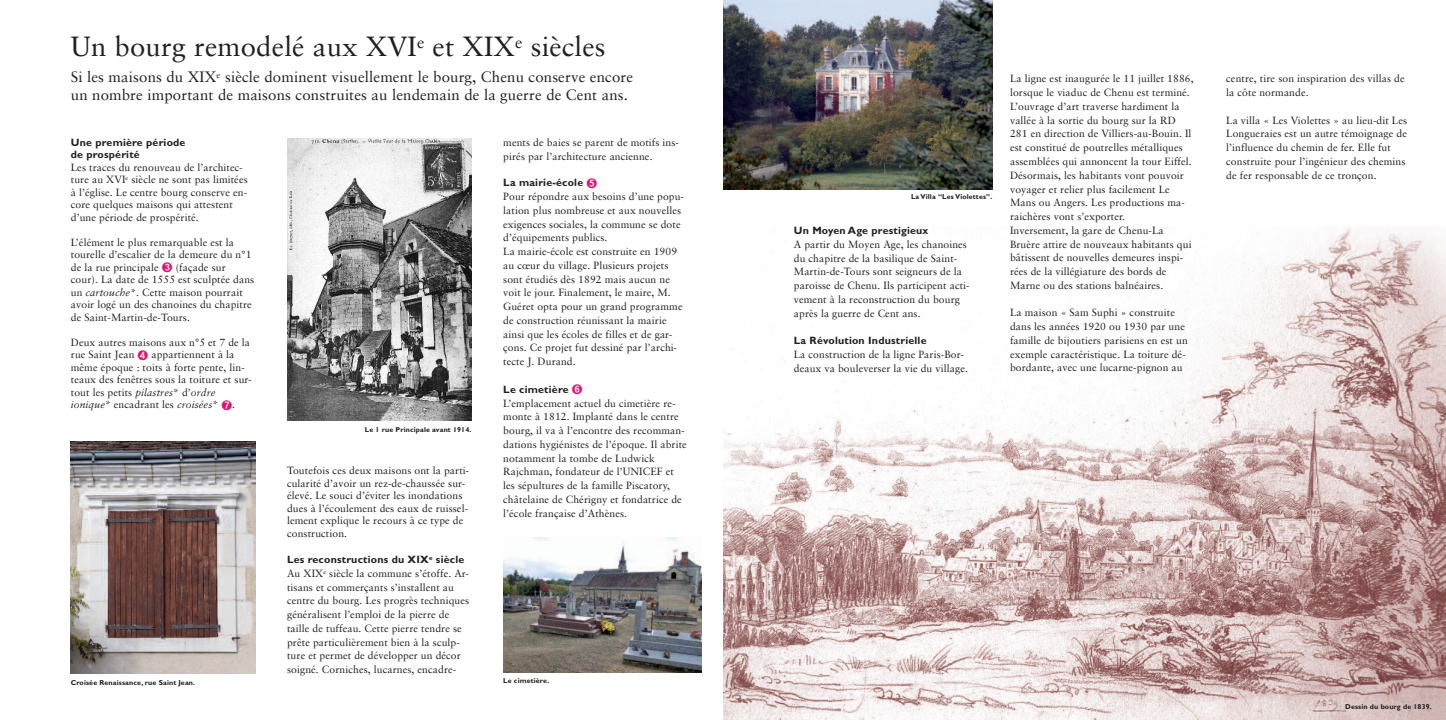
<style>
.page{position:relative;width:1446px;height:720px;background:#fff}
.page>*{position:absolute;margin:0;border:0;box-sizing:border-box;transform-origin:0 0}
.t1{font:27.5px "Sabon LT";letter-spacing:.01em;color:#231f20}
.t2{font:15px/18px "Sabon LT";letter-spacing:.01em;color:#231f20}
.t3{font:700 10.62px/12.5px "Gill Sans";letter-spacing:.02em;color:#231f20}
.t4{font:10.38px/13.8px "Sabon LT";letter-spacing:.01em;color:#231f20}
.t5{font:700 7.12px "Gill Sans";letter-spacing:.02em;color:#231f20}
.s1{font-family:"Arial Unicode MS";font-size:13.75px;color:#e2116d}
.s2{font-style:italic}
.s3{font-family:"Arial Unicode MS";font-weight:400;font-size:13.75px;color:#e2116d}
</style>
<div class="page">
<img style="left:723px;top:228px;width:723px;height:491px">
<img style="left:723px;top:0;width:269px;height:189px">
<img style="left:287px;top:138px;width:184px;height:282px">
<img style="left:71px;top:441px;width:184px;height:232px">
<img style="left:503px;top:537px;width:199px;height:135px">
<h1 class="t1" style="left:71px;top:30px;width:536px">Un bourg remodelé aux XVI<sup>e</sup> et XIX<sup>e</sup> siècles</h1>
<h2 class="t2" style="left:71px;top:68px;width:564px">Si les maisons du XIX<sup>e</sup> siècle dominent visuellement le bourg, Chenu conserve encore un nombre important de maisons construites au lendemain de la guerre de Cent ans.</h2>
<p class="t3" style="left:71px;top:137px;width:116px">Une première période de prospérité</p>
<p class="t4" style="left:71px;top:160px;width:178px;line-height:12.5px">Les traces du renouveau de l’architec&shy;ture au XVI<sup>e</sup> siècle ne sont pas limitées à l’église. Le centre bourg conserve en&shy;core quelques maisons qui attestent d’une période de prospérité.</p>
<p class="t4" style="left:71px;top:235px;width:185px;line-height:12.5px">L’élément le plus remarquable est la tourelle d’escalier de la demeure du n°1 de la rue principale <span class="s1">➌</span> (façade sur cour). La date de 1555 est sculptée dans un <span class="s2">cartouche</span>*. Cette maison pourrait avoir logé un des chanoines du chapitre de Saint-Martin-de-Tours.</p>
<p class="t4" style="left:71px;top:335px;width:182px;line-height:12.5px">Deux autres maisons aux n°5 et 7 de la rue Saint Jean <span class="s1">➍</span> appartiennent à la même époque : toits à forte pente, lin&shy;teaux des fenêtres sous la toiture et sur&shy;tout les petits <span class="s2">pilastres</span>* d’<span class="s2">ordre ionique</span>* encadrant les <span class="s2">croisées</span>* <span class="s1">➐</span>.</p>
<p class="t5" style="left:365px;top:426px;width:108px">Le 1 rue Principale avant 1914.</p>
<p class="t4" style="left:287px;top:464px;width:183px;line-height:12.5px">Toutefois ces deux maisons ont la parti&shy;cularité d’avoir un rez-de-chaussée sur&shy;élevé. Le souci d’éviter les inondations dues à l’écoulement des eaux de ruissel&shy;lement explique le recours à ce type de construction.</p>
<p class="t3" style="left:287px;top:554px;width:179px">Les reconstructions du XIX<sup>e</sup> siècle</p>
<p class="t4" style="left:287px;top:566px;width:184px">Au XIX<sup>e</sup> siècle la commune s’étoffe. Ar&shy;tisans et commerçants s’installent au centre du bourg. Les progrès techniques généralisent l’emploi de la pierre de taille de tuffeau. Cette pierre tendre se prête particulièrement bien à la sculp&shy;ture et permet de développer un décor soigné. Corniches, lucarnes, encadre-</p>
<p class="t4" style="left:503px;top:136px;width:177px">ments de baies se parent de motifs ins&shy;pirés par l’architecture ancienne.</p>
<p class="t3" style="left:503px;top:177px;width:96px">La mairie-école <span class="s3">➎</span></p>
<p class="t4" style="left:503px;top:189px;width:182px">Pour répondre aux besoins d’une popu&shy;lation plus nombreuse et aux nouvelles exigences sociales, la commune se dote d’équipements publics.<br>La mairie-école est construite en 1909 au cœur du village. Plusieurs projets sont étudiés dès 1892 mais aucun ne voit le jour. Finalement, le maire, M.<br>Guéret opta pour un grand programme de construction réunissant la mairie ainsi que les écoles de filles et de gar&shy;çons. Ce projet fut dessiné par l’archi&shy;tecte J. Durand.</p>
<p class="t3" style="left:503px;top:383px;width:81px">Le cimetière <span class="s3">➏</span></p>
<p class="t4" style="left:503px;top:396px;width:185px">L’emplacement actuel du cimetière re&shy;monte à 1812. Implanté dans le centre bourg, il va à l’encontre des recomman&shy;dations hygiénistes de l’époque. Il abrite notamment la tombe de Ludwick Rajchman, fondateur de l’UNICEF et les sépultures de la famille Piscatory, châtelaine de Chérigny et fondatrice de l’école française d’Athènes.</p>
<p class="t5" style="left:71px;top:679px;width:126px">Croisée Renaissance, rue Saint Jean.</p>
<p class="t5" style="left:503px;top:677px;width:48px">Le cimetière.</p>
<p class="t5" style="left:911px;top:194px;width:83px">La Villa “Les Violettes”.</p>
<p class="t3" style="left:794px;top:225px;width:136px">Un Moyen Age prestigieux</p>
<p class="t4" style="left:794px;top:237px;width:177px">A partir du Moyen Age, les chanoines du chapitre de la basilique de Saint-Martin-de-Tours sont seigneurs de la paroisse de Chenu. Ils participent acti&shy;vement à la reconstruction du bourg après la guerre de Cent ans.</p>
<p class="t3" style="left:794px;top:335px;width:134px">La Révolution Industrielle</p>
<p class="t4" style="left:794px;top:347px;width:176px">La construction de la ligne Paris-Bor&shy;deaux va bouleverser la vie du village.</p>
<p class="t4" style="left:1010px;top:72px;width:185px">La ligne est inaugurée le 11 juillet 1886, lorsque le viaduc de Chenu est terminé.<br>L’ouvrage d’art traverse hardiment la vallée à la sortie du bourg sur la RD 281 en direction de Villiers-au-Bouin. Il est constitué de poutrelles métalliques assemblées qui annoncent la tour Eiffel.<br>Désormais, les habitants vont pouvoir voyager et relier plus facilement Le Mans ou Angers. Les productions ma&shy;raichères vont s’exporter.<br>Inversement, la gare de Chenu-La Bruère attire de nouveaux habitants qui bâtissent de nouvelles demeures inspi&shy;rées de la villégiature des bords de Marne ou des stations balnéaires.</p>
<p class="t4" style="left:1010px;top:305px;width:179px">La maison « Sam Suphi » construite dans les années 1920 ou 1930 par une famille de bijoutiers parisiens en est un exemple caractéristique. La toiture dé&shy;bordante, avec une lucarne-pignon au</p>
<p class="t4" style="left:1226px;top:72px;width:180px">centre, tire son inspiration des villas de la côte normande.</p>
<p class="t4" style="left:1226px;top:113px;width:182px">La villa « Les Violettes » au lieu-dit Les Longueraies est un autre témoignage de l’influence du chemin de fer. Elle fut construite pour l’ingénieur des chemins de fer responsable de ce tronçon.</p>
<p class="t5" style="left:1345px;top:703px;width:88px">Dessin du bourg de 1839.</p>
</div>
